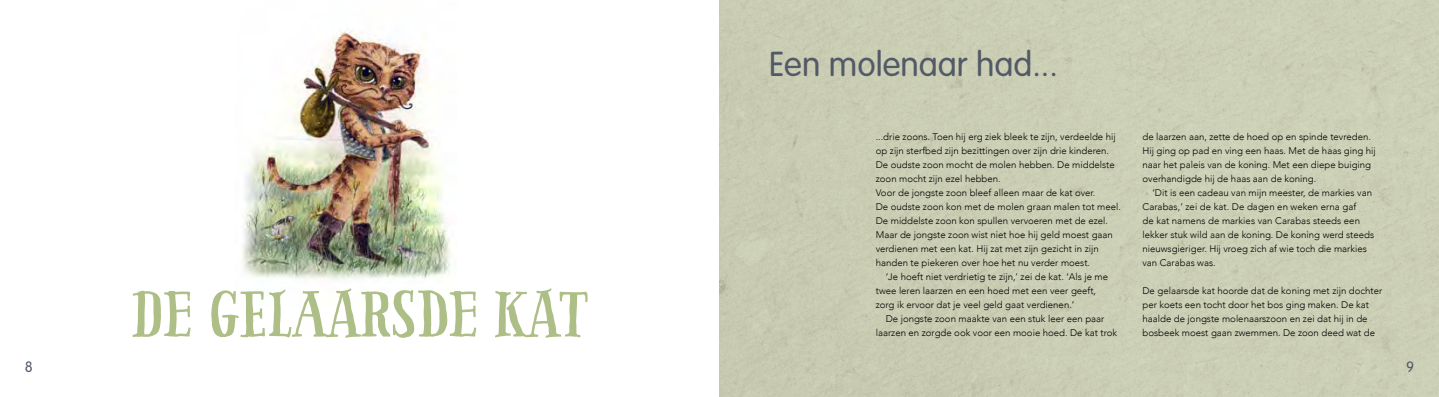
<style>
.page{position:relative;width:1439px;height:397px;background:#fff}
.page>*{position:absolute;margin:0;border:0;box-sizing:border-box;transform-origin:0 0}
.t1{font:63px "Pinto NO 03";letter-spacing:-.035em;color:#adbe87}
.t2{font:300 34.12px "VAG Rounded Std";color:#535a67}
.t3{font:300 14.88px "VAG Rounded Std";color:#535a67}
.t4{font:300 9.62px/14px "Avenir";color:#000}
</style>
<div class="page">
<img style="left:242px;top:30px;width:209px;height:250px">
<div style="left:719px;top:0;width:720px;height:397px;background:#cbceb4"></div>
<h1 class="t1" style="left:130px;top:275px;width:461px">DE GELAARSDE KAT</h1>
<h2 class="t2" style="left:769px;top:45px;width:290px">Een molenaar had...</h2>
<p class="t4" style="left:876px;top:130px;width:247px">...drie zoons. Toen hij erg ziek bleek te zijn, verdeelde hij op zijn sterfbed zijn bezittingen over zijn drie kinderen.<br>De oudste zoon mocht de molen hebben. De middelste zoon mocht zijn ezel hebben.<br>Voor de jongste zoon bleef alleen maar de kat over.<br>De oudste zoon kon met de molen graan malen tot meel.<br>De middelste zoon kon spullen vervoeren met de ezel.<br>Maar de jongste zoon wist niet hoe hij geld moest gaan verdienen met een kat. Hij zat met zijn gezicht in zijn handen te piekeren over hoe het nu verder moest.</p>
<p class="t4" style="left:876px;top:270px;width:234px;text-indent:10px">‘Je hoeft niet verdrietig te zijn,’ zei de kat. ‘Als je me twee leren laarzen en een hoed met een veer geeft, zorg ik ervoor dat je veel geld gaat verdienen.’</p>
<p class="t4" style="left:876px;top:312px;width:243px;text-align:center">De jongste zoon maakte van een stuk leer een paar laarzen en zorgde ook voor een mooie hoed. De kat trok</p>
<p class="t4" style="left:1142px;top:130px;width:235px">de laarzen aan, zette de hoed op en spinde tevreden.<br>Hij ging op pad en ving een haas. Met de haas ging hij naar het paleis van de koning. Met een diepe buiging overhandigde hij de haas aan de koning.</p>
<p class="t4" style="left:1142px;top:186px;width:233px;text-indent:10px">‘Dit is een cadeau van mijn meester, de markies van Carabas,’ zei de kat. De dagen en weken erna gaf<br>de kat namens de markies van Carabas steeds een lekker stuk wild aan de koning. De koning werd steeds nieuwsgieriger. Hij vroeg zich af wie toch die markies van Carabas was.</p>
<p class="t4" style="left:1142px;top:284px;width:241px">De gelaarsde kat hoorde dat de koning met zijn dochter per koets een tocht door het bos ging maken. De kat haalde de jongste molenaarszoon en zei dat hij in de bosbeek moest gaan zwemmen. De zoon deed wat de</p>
<h3 class="t3" style="left:25px;top:359px;width:9px">8</h3>
<h3 class="t3" style="left:1406px;top:359px;width:9px">9</h3>
</div>
